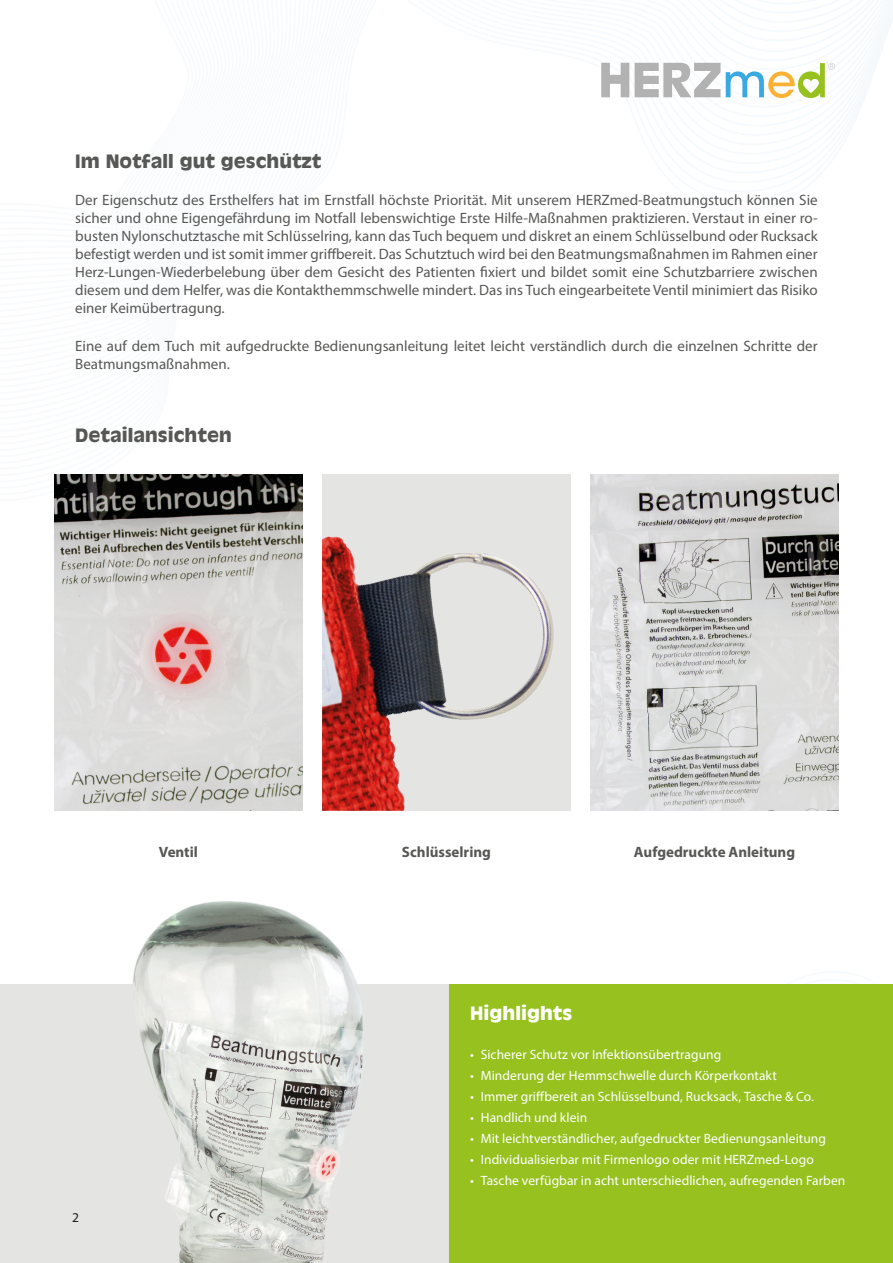
<style>
.page{position:relative;width:893px;height:1263px;background:#fff}
.page>*{position:absolute;margin:0;border:0;box-sizing:border-box;transform-origin:0 0}
.t1{font:700 18px "Antique Olive";color:#575756}
.t2{font:700 18px "Antique Olive";color:#fff}
.t3{font:15px/18px "Myriad Pro";color:#575756;text-align:justify}
.t4{font:700 15px "Myriad Pro";color:#575756}
.t5{font:13.5px "Myriad Pro";letter-spacing:.005em;color:#fff}
.t6{font:13.5px "Myriad Pro";color:#1d1d1b}
</style>
<div class="page">
<svg style="left:601px;top:63px;width:28px;height:34px"></svg>
<svg style="left:635px;top:63px;width:85px;height:34px"></svg>
<svg style="left:726px;top:63px;width:109px;height:35px"></svg>
<img style="left:322px;top:474px;width:249px;height:337px">
<img style="left:590px;top:474px;width:249px;height:337px">
<img style="left:54px;top:474px;width:249px;height:337px">
<div style="left:0;top:984px;width:449px;height:279px;background:#e4e4e3"></div>
<div style="left:449px;top:984px;width:444px;height:279px;background:#96c11f"></div>
<img style="left:133px;top:901px;width:230px;height:362px">
<p class="t1" style="left:75px;top:149px;width:248px">Im Notfall gut geschützt</p>
<p class="t3" style="left:75px;top:191px;width:744px">Der Eigenschutz des Ersthelfers hat im Ernstfall höchste Priorität. Mit unserem HERZmed-Beatmungstuch können Sie sicher und ohne Eigengefährdung im Notfall lebenswichtige Erste Hilfe-Maßnahmen praktizieren. Verstaut in einer ro&shy;busten Nylonschutztasche mit Schlüsselring, kann das Tuch bequem und diskret an einem Schlüsselbund oder Rucksack befestigt werden und ist somit immer griffbereit. Das Schutztuch wird bei den Beatmungsmaßnahmen im Rahmen einer Herz-Lungen-Wiederbelebung über dem Gesicht des Patienten fixiert und bildet somit eine Schutzbarriere zwischen diesem und dem Helfer, was die Kontakthemmschwelle mindert. Das ins Tuch eingearbeitete Ventil minimiert das Risiko einer Keimübertragung.</p>
<p class="t3" style="left:75px;top:337px;width:744px">Eine auf dem Tuch mit aufgedruckte Bedienungsanleitung leitet leicht verständlich durch die einzelnen Schritte der<br>Beatmungsmaßnahmen.</p>
<p class="t1" style="left:75px;top:423px;width:158px">Detailansichten</p>
<p class="t4" style="left:159px;top:842px;width:41px">Ventil</p>
<p class="t4" style="left:402px;top:842px;width:91px">Schlüsselring</p>
<p class="t4" style="left:634px;top:842px;width:163px">Aufgedruckte Anleitung</p>
<p class="t6" style="left:72px;top:1209px;width:8px">2</p>
<p class="t2" style="left:470px;top:1001px;width:104px">Highlights</p>
<p class="t5" style="left:470px;top:1046px;width:253px">• Sicherer Schutz vor Infektionsübertragung</p>
<p class="t5" style="left:470px;top:1067px;width:308px">• Minderung der Hemmschwelle durch Körperkontakt</p>
<p class="t5" style="left:470px;top:1088px;width:345px">• Immer griffbereit an Schlüsselbund, Rucksack, Tasche &amp; Co.</p>
<p class="t5" style="left:470px;top:1109px;width:118px">• Handlich und klein</p>
<p class="t5" style="left:470px;top:1130px;width:357px">• Mit leichtverständlicher, aufgedruckter Bedienungsanleitung</p>
<p class="t5" style="left:470px;top:1151px;width:345px">• Individualisierbar mit Firmenlogo oder mit HERZmed-Logo</p>
<p class="t5" style="left:470px;top:1172px;width:377px">• Tasche verfügbar in acht unterschiedlichen, aufregenden Farben</p>
</div>
